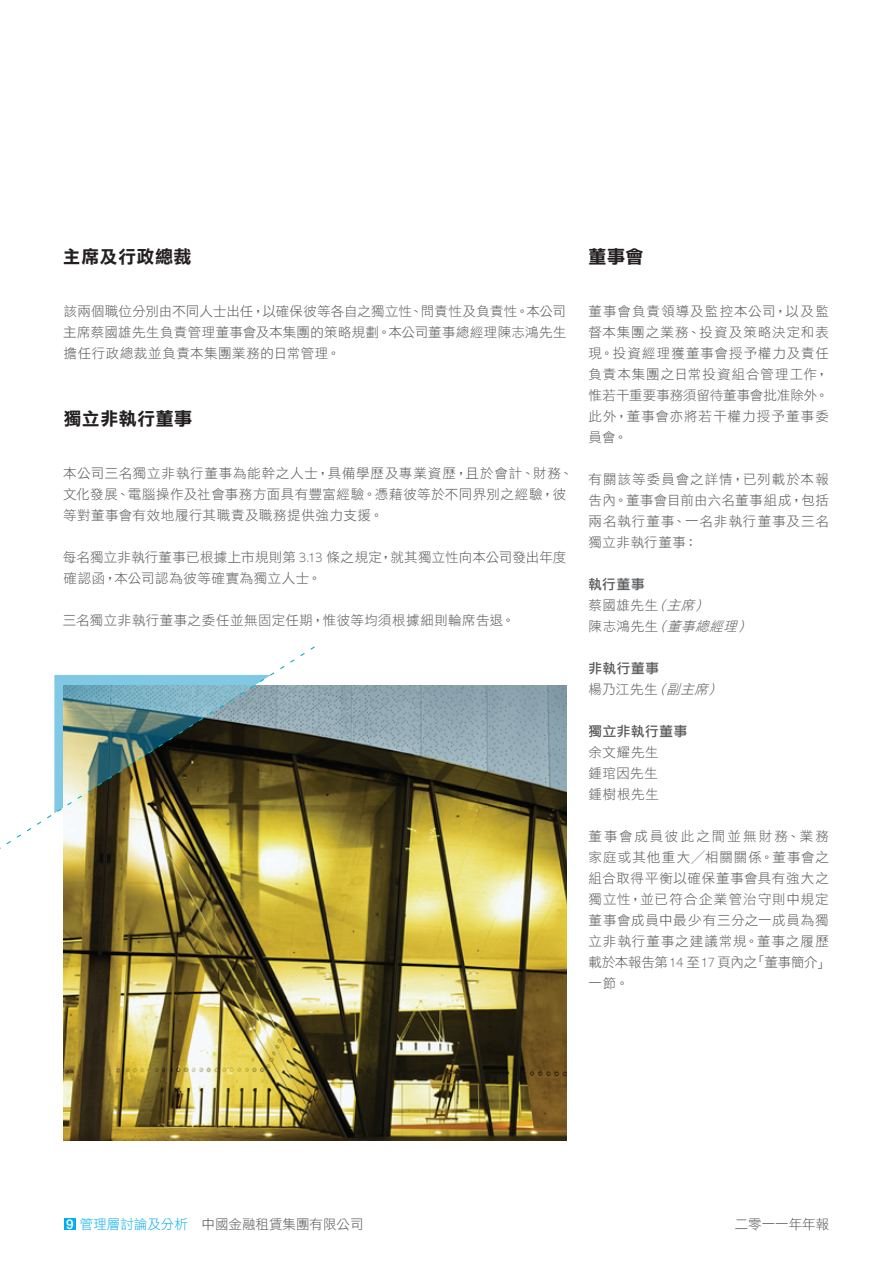
<style>
.page{position:relative;width:893px;height:1263px;background:#fff}
.page>*{position:absolute;margin:0;border:0;box-sizing:border-box;transform-origin:0 0}
.t1{font:18px "DF Li Hei Bd HK BF";letter-spacing:.025em;color:#231f20}
.t2{font:13.5px/21px "DF Li Hei Lt HK BF";letter-spacing:.035em;color:#57585a;text-align:justify}
.t3{font:13.5px "DF Li Hei Lt HK BF";color:#57585a}
.t4{font:italic 13.5px/21px "DF Li Hei Lt HK BF";color:#57585a}
.t5{font:13.5px "DF Li Hei Md HK BF";letter-spacing:.06em;color:#57585a}
.s1{font-style:normal}
.s2{font-style:italic}
.s3{font-family:"Helvetica Neue";font-weight:500;color:#fff}
.s4{color:#00aeef}
</style>
<div class="page">
<img style="left:64px;top:686px;width:503px;height:455px">
<svg style="left:0;top:646px;width:316px;height:258px"></svg>
<svg style="left:54px;top:675px;width:217px;height:138px;background:#697d70"></svg>
<div style="left:64px;top:1218px;width:12px;height:12px;background:#00aeef"></div>
<h1 class="t1" style="left:63px;top:248px;width:130px">主席及行政總裁</h1>
<p class="t2" style="left:63px;top:302px;width:505px">該兩個職位分別由不同人士出任，以確保彼等各自之獨立性、問責性及負責性。本公司主席蔡國雄先生負責管理董事會及本集團的策略規劃。本公司董事總經理陳志鴻先生擔任行政總裁並負責本集團業務的日常管理。</p>
<h1 class="t1" style="left:63px;top:410px;width:130px">獨立非執行董事</h1>
<p class="t2" style="left:63px;top:464px;width:511px;text-align:left">本公司三名獨立非執行董事為能幹之人士，具備學歷及專業資歷，且於會計、財務、文化發展、電腦操作及社會事務方面具有豐富經驗。憑藉彼等於不同界別之經驗，彼等對董事會有效地履行其職責及職務提供強力支援。</p>
<p class="t2" style="left:63px;top:548px;width:505px">每名獨立非執行董事已根據上市規則第 3.13 條之規定，就其獨立性向本公司發出年度確認函，本公司認為彼等確實為獨立人士。</p>
<p class="t2" style="left:63px;top:611px;width:454px">三名獨立非執行董事之委任並無固定任期，惟彼等均須根據細則輪席告退。</p>
<h1 class="t1" style="left:589px;top:248px;width:56px">董事會</h1>
<p class="t2" style="left:589px;top:302px;width:242px">董事會負責領導及監控本公司，以及監督本集團之業務、投資及策略決定和表現。投資經理獲董事會授予權力及責任負責本集團之日常投資組合管理工作，惟若干重要事務須留待董事會批准除外。此外，董事會亦將若干權力授予董事委員會。</p>
<p class="t2" style="left:589px;top:470px;width:242px">有關該等委員會之詳情，已列載於本報告內。董事會目前由六名董事組成，包括兩名執行董事、一名非執行董事及三名獨立非執行董事：</p>
<p class="t5" style="left:589px;top:578px;width:57px">執行董事</p>
<p class="t4" style="left:589px;top:596px;width:167px"><span class="s1">蔡國雄先生</span>（主席）<br><span class="s1">陳志鴻先生</span>（董事總經理）</p>
<p class="t5" style="left:589px;top:662px;width:72px">非執行董事</p>
<p class="t2" style="left:589px;top:680px;width:138px">楊乃江先生<span class="s2">（副主席）</span></p>
<p class="t5" style="left:589px;top:725px;width:100px">獨立非執行董事</p>
<p class="t2" style="left:589px;top:743px;width:72px">余文耀先生鍾琯因先生鍾樹根先生</p>
<p class="t2" style="left:589px;top:827px;width:242px">董事會成員彼此之間並無財務、業務家庭或其他重大╱相關關係。董事會之組合取得平衡以確保董事會具有強大之獨立性，並已符合企業管治守則中規定董事會成員中最少有三分之一成員為獨立非執行董事之建議常規。董事之履歷載於本報告第 14 至 17頁內之「董事簡介」一節。</p>
<p class="t3" style="left:66px;top:1217px;width:299px"><span class="s3">9</span> <span class="s4">管理層討論及分析</span> 中國金融租賃集團有限公司</p>
<p class="t3" style="left:735px;top:1217px;width:96px">二零一一年年報</p>
</div>
